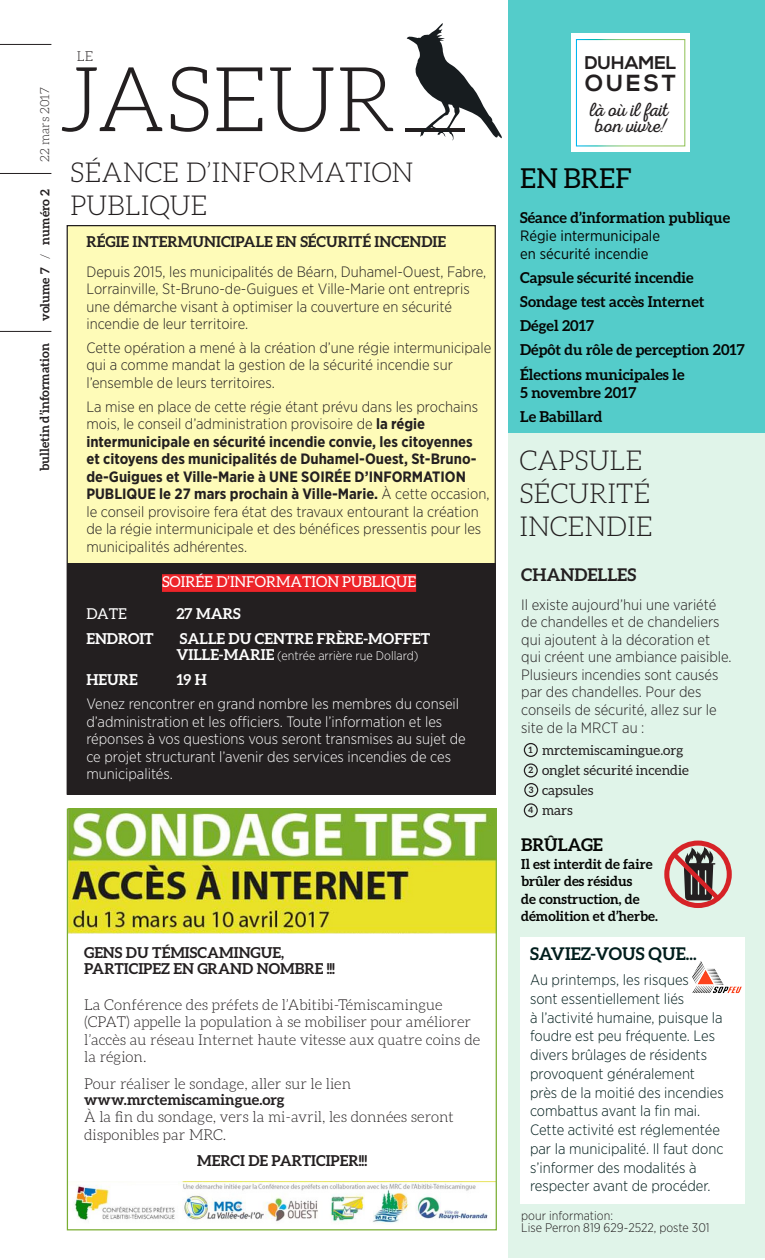
<style>
.page{position:relative;width:765px;height:1260px;background:#fff}
.page>*{position:absolute;margin:0;border:0;box-sizing:border-box;transform-origin:0 0}
.content_1{font:300 90px "Aleo";color:#231f20}
.title_1_number{font:300 27.5px/33px "Aleo";color:#231f20}
.title_1_number-2{font:27.5px "Aleo";color:#040503}
.t1{font:700 23.25px "Nexa";letter-spacing:.115em;color:#231f20}
.t2{font:19.38px/16.5px "Nexa Rust Script L 0";letter-spacing:-.005em;color:#231f20}
.t3{font:700 18.38px "Nexa";color:#231f20}
.picture_title{font:700 17.5px "Aleo";color:#001d1c}
.picture_title-2{font:700 17.5px "Aleo";color:#231f20}
.text_title{font:700 17.5px "Aleo";color:#040503}
.text_title-2{font:300 15px/17.5px "Gotham Narrow";color:#231f20}
.text_title-3{font:300 15px/18.8px "Gotham Narrow";color:#001d1c}
.text_title-4{font:300 15px/17.5px "Aleo";color:#231f20}
.picture_title-3{font:300 15px/17.5px "Gotham Narrow";color:#fff}
.t4{font:700 15px/18px "Aleo";color:#040503}
.picture_title-4{font:700 15px "Aleo";color:#231f20}
.t5{font:15px/18px "Gotham Narrow";color:#040503}
.picture_title-5{font:700 15px "Aleo";color:#fff}
.picture_title-6{font:15px "Aleo";color:#fff}
.text_title-5{font:700 15px "Aleo";color:#231f20}
.text_title-6{font:700 13.75px/17.5px "Aleo";color:#040503}
.text_title-7{font:13.75px "Aleo";color:#231f20}
.content{font:300 13.75px "Aleo";color:#231f20}
.text_title-8{font:300 12.5px "Gotham Narrow";color:#231f20}
.picture_title-7{font:300 12.5px "Gotham Narrow";color:#fff}
.page_number{font:700 12.5px "Aleo";color:#231f20}
.page_title{font:700 12.5px "Aleo";color:#231f20}
.page_title-2{font:300 12.5px "Aleo";color:#231f20}
.picture_title-8{font:700 8.75px "Aleo";color:#231f20}
.s1{font-weight:300}
.s2{font-weight:700}
.s3{font-family:"Aleo";font-weight:700;font-size:15px}
.s4{font-family:"Dancing Script OT"}
.s5{font-family:"Aleo";font-weight:700}
</style>
<div class="page">
<div style="left:67px;top:226px;width:428px;height:568px;background:#fefbb8"></div>
<div style="left:67px;top:563px;width:429px;height:232px;background:#231f20"></div>
<div style="left:509px;top:433px;width:256px;height:825px;background:#e0f4e9"></div>
<div style="left:509px;top:0;width:256px;height:432px;background:#54ccca"></div>
<svg style="left:405px;top:23px;width:97px;height:118px"></svg>
<div style="left:571px;top:34px;width:119px;height:118px;background:#fff"></div>
<div style="left:576px;top:39px;width:109px;height:107px;border:1px solid #fff"></div>
<hr style="left:0;top:173px;width:51px;height:1px;background:#231f20">
<hr style="left:0;top:44px;width:51px;height:1px;background:#231f20">
<hr style="left:0;top:331px;width:51px;height:1px;background:#231f20">
<div style="left:524px;top:743px;width:14px;height:14px;border:1px solid #231f20;border-radius:50%"></div>
<div style="left:524px;top:763px;width:14px;height:14px;border:1px solid #231f20;border-radius:50%"></div>
<div style="left:524px;top:783px;width:14px;height:14px;border:1px solid #231f20;border-radius:50%"></div>
<div style="left:524px;top:803px;width:14px;height:14px;border:1px solid #231f20;border-radius:50%"></div>
<div style="left:520px;top:937px;width:225px;height:266px;background:#fff"></div>
<div style="left:162px;top:574px;width:254px;height:18px;background:#ed2429"></div>
<div style="left:664px;top:841px;width:68px;height:67px;background:#d62327;border-radius:50%"></div>
<svg style="left:669px;top:846px;width:58px;height:57px"></svg>
<svg style="left:672px;top:847px;width:47px;height:53px"></svg>
<img style="left:692px;top:961px;width:50px;height:32px">
<img style="left:74px;top:1182px;width:421px;height:42px">
<img style="left:69px;top:811px;width:426px;height:122px">
<p class="page_title-2" style="left:38px;top:162px;width:76px;rotate:-90deg">22 mars 2017</p>
<p class="page_title" style="left:38px;top:321px;width:133px;rotate:-90deg">volume 7 <span class="s1">/</span> numéro 2</p>
<p class="page_number" style="left:37px;top:471px;width:129px;rotate:-90deg">bulletin d’information</p>
<p class="content" style="left:77px;top:49px;width:18px">LE</p>
<p class="content_1" style="left:58px;top:51px;width:339px">JASEUR</p>
<p class="title_1_number" style="left:70px;top:156px;width:345px">SÉANCE D’INFORMATION<br>PUBLIQUE</p>
<p class="picture_title-4" style="left:86px;top:233px;width:361px">RÉGIE INTERMUNICIPALE EN SÉCURITÉ INCENDIE</p>
<p class="text_title-2" style="left:86px;top:262px;width:401px">Depuis 2015, les municipalités de Béarn, Duhamel-Ouest, Fabre, Lorrainville, St-Bruno-de-Guigues et Ville-Marie ont entrepris une démarche visant à optimiser la couverture en sécurité incendie de leur territoire.</p>
<p class="text_title-2" style="left:86px;top:338px;width:406px">Cette opération a mené à la création d’une régie intermunicipale qui a comme mandat la gestion de la sécurité incendie sur l’ensemble de leurs territoires.</p>
<p class="text_title-2" style="left:86px;top:397px;width:405px">La mise en place de cette régie étant prévu dans les prochains mois, le conseil d’administration provisoire de <span class="s2">la régie intermunicipale en sécurité incendie convie, les citoyennes et citoyens des municipalités de Duhamel-Ouest, St-Bruno&shy;de-Guigues et Ville-Marie à UNE SOIRÉE D’INFORMATION PUBLIQUE le 27 mars prochain à Ville-Marie.</span> À cette occasion, le conseil provisoire fera état des travaux entourant la création de la régie intermunicipale et des bénéfices pressentis pour les municipalités adhérentes.</p>
<p class="picture_title-6" style="left:162px;top:573px;width:256px">SOIRÉE D’INFORMATION PUBLIQUE</p>
<p class="picture_title-6" style="left:86px;top:605px;width:42px">DATE</p>
<p class="picture_title-5" style="left:176px;top:605px;width:66px">27 MARS</p>
<p class="picture_title-5" style="left:86px;top:630px;width:69px">ENDROIT</p>
<p class="picture_title-5" style="left:180px;top:630px;width:252px">SALLE DU CENTRE FRÈRE-MOFFET</p>
<p class="picture_title-7" style="left:176px;top:648px;width:244px"><span class="s3">VILLE-MARIE</span> (entrée arrière rue Dollard)</p>
<p class="picture_title-5" style="left:86px;top:671px;width:53px">HEURE</p>
<p class="picture_title-5" style="left:176px;top:671px;width:32px">19 H</p>
<p class="picture_title-3" style="left:86px;top:695px;width:381px">Venez rencontrer en grand nombre les membres du conseil d’administration et les officiers. Toute l’information et les réponses à vos questions vous seront transmises au sujet de ce projet structurant l’avenir des services incendies de ces municipalités.</p>
<p class="picture_title-4" style="left:84px;top:944px;width:201px">GENS DU TÉMISCAMINGUE,</p>
<p class="picture_title-4" style="left:84px;top:960px;width:252px">PARTICIPEZ EN GRAND NOMBRE !!!</p>
<p class="text_title-4" style="left:84px;top:996px;width:397px">La Conférence des préfets de l’Abitibi-Témiscamingue (CPAT) appelle la population à se mobiliser pour améliorer l’accès au réseau Internet haute vitesse aux quatre coins de la région.</p>
<p class="text_title-4" style="left:84px;top:1075px;width:268px">Pour réaliser le sondage, aller sur le lien</p>
<p class="picture_title-4" style="left:84px;top:1091px;width:202px">www.mrctemiscamingue.org</p>
<p class="text_title-4" style="left:84px;top:1108px;width:371px">À la fin du sondage, vers la mi-avril, les données seront disponibles par MRC.</p>
<p class="text_title-5" style="left:197px;top:1152px;width:171px">MERCI DE PARTICIPER!!!</p>
<p class="t3" style="left:585px;top:52px;width:93px">DUHAMEL</p>
<p class="t1" style="left:585px;top:70px;width:92px">OUEST</p>
<p class="t2" style="left:590px;top:104px;width:80px">là où il fait bon vivre<span class="s4">!</span></p>
<p class="title_1_number-2" style="left:520px;top:163px;width:113px">EN BREF</p>
<p class="t5" style="left:520px;top:208px;width:212px"><span class="s5">Séance d’information publique<br></span>Régie intermunicipale<br>en sécurité incendie</p>
<p class="t4" style="left:520px;top:268px;width:175px">Capsule sécurité incendie</p>
<p class="t4" style="left:520px;top:292px;width:186px">Sondage test accès Internet</p>
<p class="t4" style="left:520px;top:316px;width:75px">Dégel 2017</p>
<p class="t4" style="left:520px;top:341px;width:226px">Dépôt du rôle de perception 2017</p>
<p class="t4" style="left:520px;top:365px;width:166px">Élections municipales le<br>5 novembre 2017</p>
<p class="t4" style="left:520px;top:407px;width:84px">Le Babillard</p>
<p class="title_1_number" style="left:519px;top:444px;width:125px">CAPSULE</p>
<p class="title_1_number" style="left:519px;top:477px;width:133px">SÉCURITÉ</p>
<p class="title_1_number" style="left:519px;top:510px;width:135px">INCENDIE</p>
<p class="picture_title-2" style="left:521px;top:565px;width:116px">CHANDELLES</p>
<p class="text_title-2" style="left:521px;top:595px;width:212px">Il existe aujourd’hui une variété de chandelles et de chandeliers qui ajoutent à la décoration et qui créent une ambiance paisible.<br>Plusieurs incendies sont causés par des chandelles. Pour des conseils de sécurité, allez sur le site de la MRCT au :</p>
<p class="text_title-7" style="left:542px;top:742px;width:143px">mrctemiscamingue.org</p>
<p class="text_title-7" style="left:542px;top:762px;width:148px">onglet sécurité incendie</p>
<p class="text_title-7" style="left:542px;top:782px;width:53px">capsules</p>
<p class="text_title-7" style="left:542px;top:802px;width:32px">mars</p>
<p class="text_title" style="left:521px;top:835px;width:83px">BRÛLAGE</p>
<p class="text_title-6" style="left:521px;top:855px;width:138px">Il est interdit de faire brûler des résidus<br>de construction, de démolition et d’herbe.</p>
<p class="picture_title" style="left:530px;top:944px;width:168px">SAVIEZ-VOUS QUE...</p>
<p class="text_title-3" style="left:530px;top:970px;width:195px">Au printemps, les risques<br>sont essentiellement liés<br>à l’activité humaine, puisque la foudre est peu fréquente. Les divers brûlages de résidents provoquent généralement près de la moitié des incendies combattus avant la fin mai.<br>Cette activité est réglementée par la municipalité. Il faut donc s’informer des modalités à respecter avant de procéder.</p>
<p class="picture_title-8" style="left:528px;top:745px;width:6px">1</p>
<p class="picture_title-8" style="left:528px;top:765px;width:6px">2</p>
<p class="picture_title-8" style="left:529px;top:785px;width:6px">3</p>
<p class="picture_title-8" style="left:528px;top:805px;width:7px">4</p>
<p class="text_title-8" style="left:521px;top:1208px;width:93px">pour information:</p>
<p class="text_title-8" style="left:521px;top:1220px;width:190px">Lise Perron 819 629-2522, poste 301</p>
</div>
